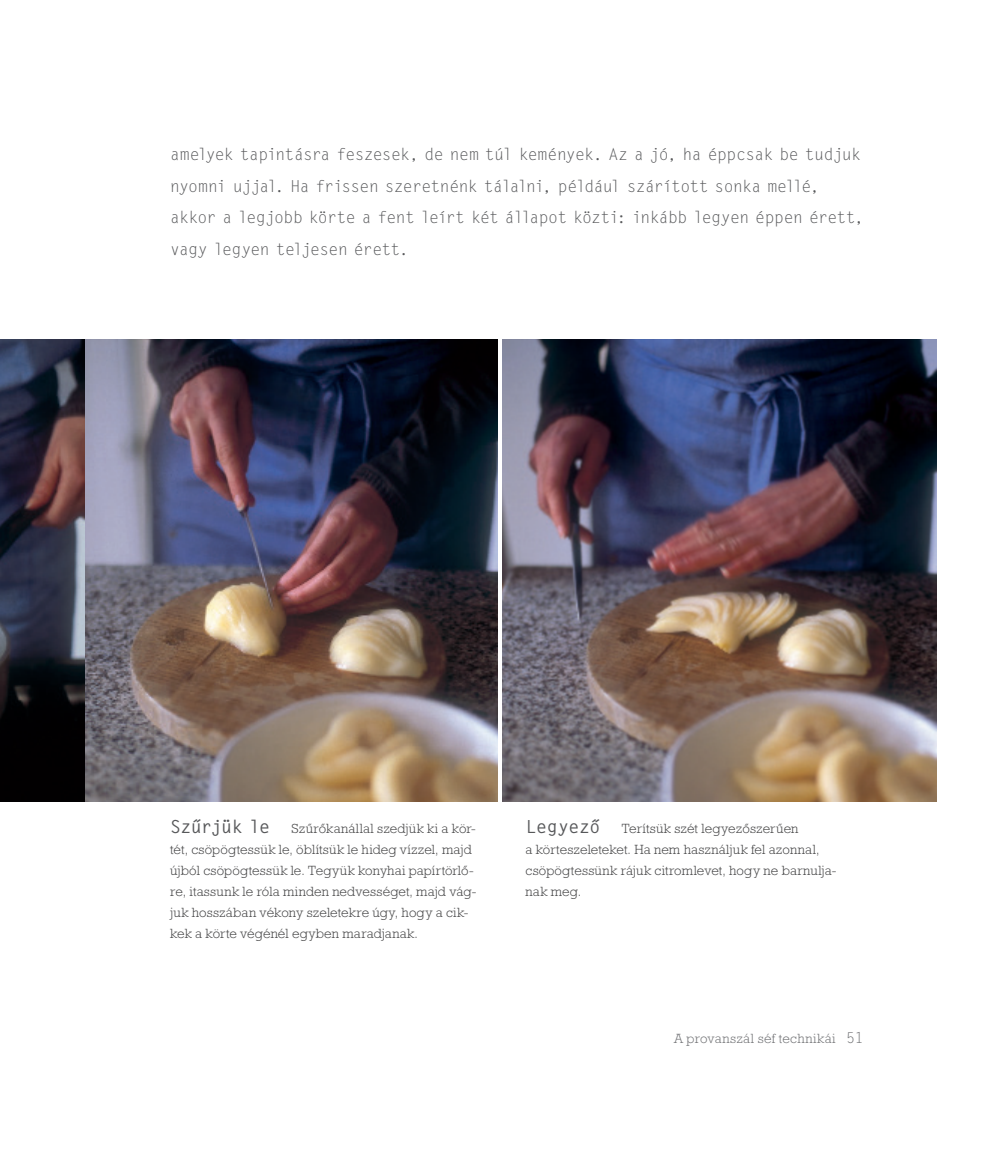
<style>
.page{position:relative;width:1000px;height:1170px;background:#fff}
.page>*{position:absolute;margin:0;border:0;box-sizing:border-box;transform-origin:0 0}
.t1{font:300 16.5px/31.5px "Letter Gothic Std H";letter-spacing:-.05em;color:#57585a}
.t2{font:300 13.5px/21px "Rockwell Std H";letter-spacing:.01em;color:#3e3e3f}
.t3{font:300 13.5px "Rockwell Std H";letter-spacing:.025em;color:#6c6d70}
.s1{font-family:"Letter Gothic Std H";font-weight:500;font-size:18px;color:#57585a}
.s2{font-family:"Letter Gothic Std H";font-size:15px}
</style>
<div class="page">
<img style="left:0;top:339px;width:497px;height:462px">
<img style="left:502px;top:339px;width:433px;height:462px">
<p class="t1" style="left:170px;top:139px;width:695px">amelyek tapintásra feszesek, de nem túl kemények. Az a jó, ha éppcsak be tudjuk nyomni ujjal. Ha frissen szeretnénk tálalni, például szárított sonka mellé, akkor a legjobb körte a fent leírt két állapot közti: inkább legyen éppen érett, vagy legyen teljesen érett.</p>
<p class="t2" style="left:170px;top:817px;width:307px"><span class="s1">Szűrjük le</span> Szűrőkanállal szedjük ki a kör&shy;tét, csöpögtessük le, öblítsük le hideg vízzel, majd újból csöpögtessük le. Tegyük konyhai papírtörlő&shy;re, itassunk le róla minden nedvességet, majd vág&shy;juk hosszában vékony szeletekre úgy, hogy a cik&shy;kek a körte végénél egyben maradjanak.</p>
<p class="t2" style="left:525px;top:817px;width:312px"><span class="s1">Legyező</span> Terítsük szét legyezőszerűen<br>a körteszeleteket. Ha nem használjuk fel azonnal, csöpögtessünk rájuk citromlevet, hogy ne barnulja&shy;nak meg.</p>
<p class="t3" style="left:674px;top:1030px;width:191px">A provanszál séf technikái <span class="s2">51</span></p>
</div>
